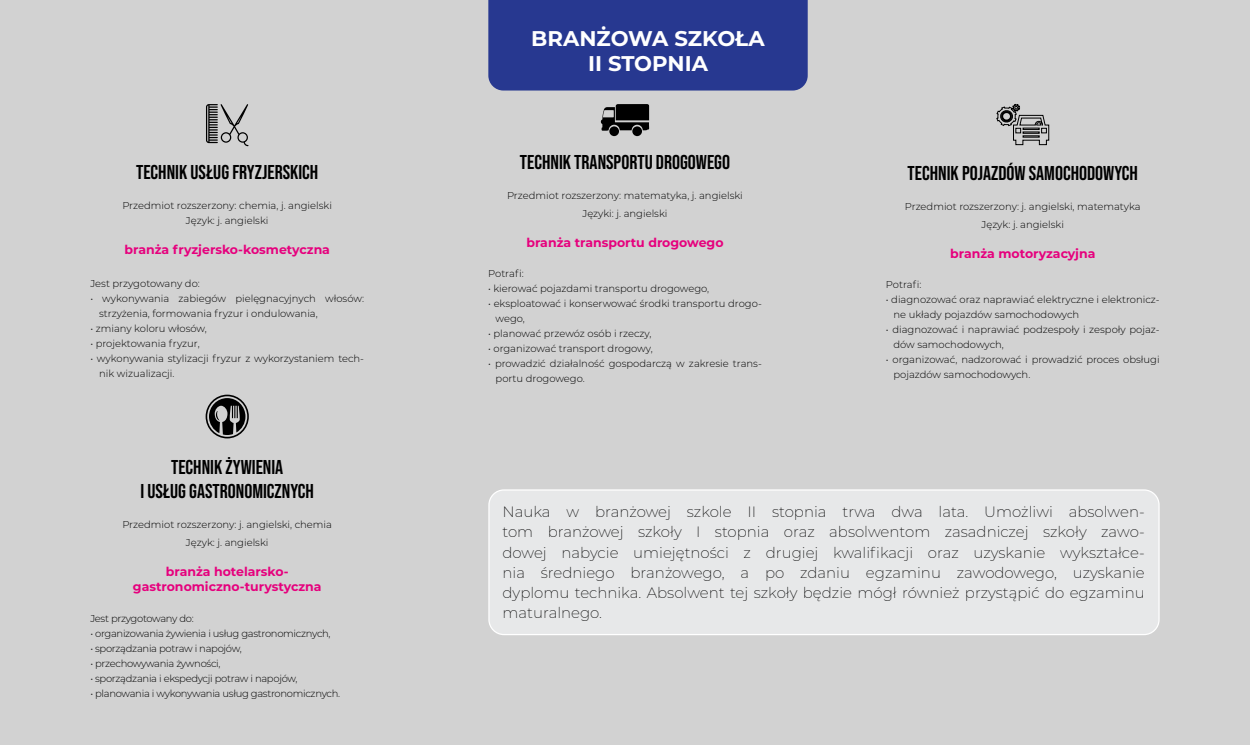
<style>
.page{position:relative;width:1250px;height:745px;background:#fff}
.page>*{position:absolute;margin:0;border:0;box-sizing:border-box;transform-origin:0 0}
.t1{font:700 21.25px/25.5px "Montserrat";color:#fff;text-align:center}
.t2{font:20px/24px "Bebas Neue";color:#000;text-align:center}
.t3{font:200 15px/20px "Montserrat";color:#000;text-align:justify}
.t4{font:700 12.5px/15px "Montserrat";color:#e6007d;text-align:center}
.t5{font:300 10px/15px "Montserrat";color:#000}
.t6{font:300 10px "Montserrat";letter-spacing:-.03em;color:#000}
</style>
<div class="page">
<div style="left:0;top:0;width:1250px;height:744px;background:#d2d2d2"></div>
<div style="left:488px;top:0;width:320px;height:90px;background:#273890"></div>
<div style="left:489px;top:489px;width:670px;height:145px;background:#e7e8e9;border-radius:15px"></div>
<div style="left:488px;top:489px;width:672px;height:145px;border:1px solid #fff;border-radius:15px"></div>
<svg style="left:206px;top:104px;width:42px;height:42px"></svg>
<svg style="left:206px;top:394px;width:43px;height:44px"></svg>
<svg style="left:996px;top:104px;width:53px;height:41px"></svg>
<svg style="left:601px;top:104px;width:48px;height:27px"></svg>
<div style="left:632px;top:126px;width:10px;height:10px;background:#000;border-radius:50%"></div>
<div style="left:609px;top:126px;width:10px;height:10px;background:#000;border-radius:50%"></div>
<h2 class="t2" style="left:136px;top:160px;width:184px">TECHNIK USŁUG FRYZJERSKICH</h2>
<p class="t5" style="left:122px;top:197px;width:211px;text-align:center">Przedmiot rozszerzony: chemia, j. angielski<br>Język: j. angielski</p>
<p class="t4" style="left:124px;top:241px;width:207px">branża fryzjersko-kosmetyczna</p>
<p class="t5" style="left:90px;top:275px;width:111px">Jest przygotowany do:</p>
<p class="t5" style="left:99px;top:290px;width:267px;text-indent:-9px">• wykonywania zabiegów pielęgnacyjnych włosów: strzyżenia, formowania fryzur i ondulowania,</p>
<p class="t5" style="left:90px;top:320px;width:118px">• zmiany koloru włosów,</p>
<p class="t5" style="left:90px;top:335px;width:111px">• projektowania fryzur,</p>
<p class="t5" style="left:99px;top:350px;width:267px;text-indent:-9px">• wykonywania stylizacji fryzur z wykorzystaniem tech&shy;nik wizualizacji.</p>
<h2 class="t2" style="left:140px;top:455px;width:175px">TECHNIK ŻYWIENIA<br>I USŁUG GASTRONOMICZNYCH</h2>
<p class="t5" style="left:122px;top:515px;width:211px;line-height:18px;text-align:center">Przedmiot rozszerzony: j. angielski, chemia<br>Język: j. angielski</p>
<p class="t4" style="left:133px;top:563px;width:190px">branża hotelarsko&shy;gastronomiczno-turystyczna</p>
<p class="t6" style="left:90px;top:610px;width:105px">Jest przygotowany do:</p>
<p class="t6" style="left:90px;top:625px;width:242px">• organizowania żywienia i usług gastronomicznych,</p>
<p class="t6" style="left:90px;top:640px;width:153px">• sporządzania potraw i napojów,</p>
<p class="t6" style="left:90px;top:655px;width:132px">• przechowywania żywności,</p>
<p class="t6" style="left:90px;top:670px;width:209px">• sporządzania i ekspedycji potraw i napojów,</p>
<p class="t6" style="left:90px;top:685px;width:251px">• planowania i wykonywania usług gastronomicznych.</p>
<h1 class="t1" style="left:531px;top:24px;width:235px">BRANŻOWA SZKOŁA<br>II STOPNIA</h1>
<h2 class="t2" style="left:520px;top:150px;width:212px">TECHNIK TRANSPORTU DROGOWEGO</h2>
<p class="t5" style="left:507px;top:186px;width:237px;line-height:18px;text-align:center">Przedmiot rozszerzony: matematyka, j. angielski<br>Języki: j. angielski</p>
<p class="t4" style="left:526px;top:234px;width:199px">branża transportu drogowego</p>
<p class="t5" style="left:488px;top:265px;width:37px">Potrafi:</p>
<p class="t5" style="left:488px;top:280px;width:223px">• kierować pojazdami transportu drogowego,</p>
<p class="t5" style="left:496px;top:295px;width:268px;text-indent:-8px">• eksploatować i konserwować środki transportu drogo&shy;wego,</p>
<p class="t5" style="left:488px;top:325px;width:165px">• planować przewóz osób i rzeczy,</p>
<p class="t5" style="left:488px;top:340px;width:166px">• organizować transport drogowy,</p>
<p class="t5" style="left:496px;top:355px;width:268px;text-indent:-8px">• prowadzić działalność gospodarczą w zakresie trans&shy;portu drogowego.</p>
<h2 class="t2" style="left:908px;top:161px;width:232px">TECHNIK POJAZDÓW SAMOCHODOWYCH</h2>
<p class="t5" style="left:905px;top:197px;width:237px;line-height:18px;text-align:center">Przedmiot rozszerzony: j. angielski, matematyka<br>Język: j. angielski</p>
<p class="t4" style="left:950px;top:245px;width:147px">branża motoryzacyjna</p>
<p class="t5" style="left:886px;top:277px;width:37px">Potrafi:</p>
<p class="t5" style="left:893px;top:292px;width:268px;text-indent:-8px">• diagnozować oraz naprawiać elektryczne i elektronicz&shy;ne układy pojazdów samochodowych</p>
<p class="t5" style="left:893px;top:322px;width:268px;text-indent:-8px">• diagnozować i naprawiać podzespoły i zespoły pojaz&shy;dów samochodowych,</p>
<p class="t5" style="left:893px;top:352px;width:268px;text-indent:-8px">• organizować, nadzorować i prowadzić proces obsługi pojazdów samochodowych.</p>
<p class="t3" style="left:502px;top:501px;width:644px">Nauka w branżowej szkole II stopnia trwa dwa lata. Umożliwi absolwen&shy;tom branżowej szkoły I stopnia oraz absolwentom zasadniczej szkoły zawo&shy;dowej nabycie umiejętności z drugiej kwalifikacji oraz uzyskanie wykształce&shy;nia średniego branżowego, a po zdaniu egzaminu zawodowego, uzyskanie dyplomu technika. Absolwent tej szkoły będzie mógł również przystąpić do egzaminu maturalnego.</p>
</div>
